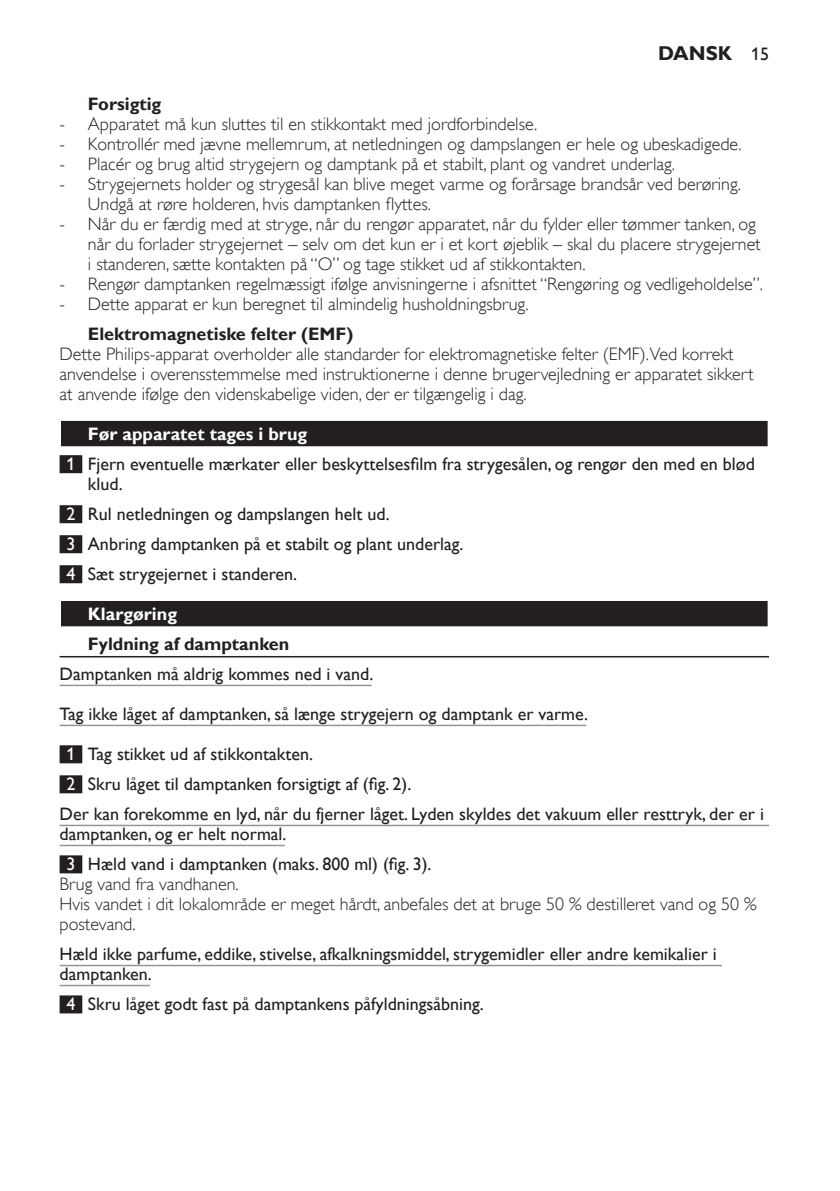
<style>
.page{position:relative;width:840px;height:1191px;background:#fff}
.page>*{position:absolute;margin:0;border:0;box-sizing:border-box;transform-origin:0 0}
.t1{font:700 20px "Gill Sans Alt One WGL";color:#231f20}
.t2{font:18px/20px "Gill Sans Alt One WGL Light";color:#231f20}
.t3{font:18px/30px "Gill Sans Alt One WGL";color:#231f20}
.t4{font:700 18px "Gill Sans Alt One WGL";color:#231f20}
.t5{font:700 18px "Gill Sans Alt One WGL";color:#fff}
.s1{font-weight:400;font-size:18px}
.s2{font-weight:700;color:#fff}
.s3{color:#fff}
</style>
<div class="page">
<div style="left:60px;top:420px;width:708px;height:28px;background:#c4c3c3"></div>
<div style="left:61px;top:421px;width:706px;height:25px;background:#231f20"></div>
<div style="left:60px;top:455px;width:22px;height:18px;background:#231f20"></div>
<div style="left:60px;top:505px;width:22px;height:18px;background:#231f20"></div>
<div style="left:60px;top:535px;width:22px;height:18px;background:#231f20"></div>
<div style="left:60px;top:565px;width:22px;height:18px;background:#231f20"></div>
<div style="left:60px;top:600px;width:708px;height:28px;background:#b3b1b2"></div>
<div style="left:61px;top:601px;width:706px;height:25px;background:#231f20"></div>
<hr style="left:60px;top:656px;width:708px;height:1px;background:#231f20">
<hr style="left:60px;top:684px;width:311px;height:2px;background:#939598">
<hr style="left:60px;top:724px;width:526px;height:2px;background:#939598">
<div style="left:60px;top:745px;width:22px;height:18px;background:#231f20"></div>
<div style="left:60px;top:775px;width:22px;height:18px;background:#231f20"></div>
<hr style="left:60px;top:824px;width:708px;height:2px;background:#939598">
<hr style="left:60px;top:844px;width:224px;height:2px;background:#939598">
<div style="left:60px;top:855px;width:22px;height:18px;background:#231f20"></div>
<hr style="left:60px;top:964px;width:661px;height:2px;background:#939598">
<hr style="left:60px;top:984px;width:90px;height:2px;background:#939598">
<div style="left:60px;top:995px;width:22px;height:18px;background:#231f20"></div>
<p class="t1" style="left:657px;top:40px;width:112px">Dansk <span class="s1">15</span></p>
<p class="t4" style="left:88px;top:92px;width:75px">Forsigtig</p>
<p class="t2" style="left:60px;top:114px;width:479px">- Apparatet må kun sluttes til en stikkontakt med jordforbindelse.</p>
<p class="t2" style="left:60px;top:134px;width:683px">- Kontrollér med jævne mellemrum, at netledningen og dampslangen er hele og ubeskadigede.</p>
<p class="t2" style="left:60px;top:154px;width:616px">- Placér og brug altid strygejern og damptank på et stabilt, plant og vandret underlag.</p>
<p class="t2" style="left:88px;top:174px;width:654px;text-indent:-28px">- Strygejernets holder og strygesål kan blive meget varme og forårsage brandsår ved berøring.<br>Undgå at røre holderen, hvis damptanken flyttes.</p>
<p class="t2" style="left:88px;top:214px;width:674px;text-indent:-28px">- Når du er færdig med at stryge, når du rengør apparatet, når du fylder eller tømmer tanken, og når du forlader strygejernet – selv om det kun er i et kort øjeblik – skal du placere strygejernet i standeren, sætte kontakten på “O” og tage stikket ud af stikkontakten.</p>
<p class="t2" style="left:60px;top:274px;width:704px">- Rengør damptanken regelmæssigt ifølge anvisningerne i afsnittet “Rengøring og vedligeholdelse”.</p>
<p class="t2" style="left:60px;top:294px;width:470px">- Dette apparat er kun beregnet til almindelig husholdningsbrug.</p>
<p class="t4" style="left:88px;top:322px;width:267px">Elektromagnetiske felter (EMF)</p>
<p class="t2" style="left:60px;top:344px;width:695px">Dette Philips-apparat overholder alle standarder for elektromagnetiske felter (EMF).Ved korrekt anvendelse i overensstemmelse med instruktionerne i denne brugervejledning er apparatet sikkert at anvende ifølge den videnskabelige viden, der er tilgængelig i dag.</p>
<p class="t3" style="left:66px;top:419px;width:689px;text-indent:22px"><span class="s2">Før apparatet tages i brug<br></span><span class="s3">1</span> Fjern eventuelle mærkater eller beskyttelsesfilm fra strygesålen, og rengør den med en blød</p>
<p class="t3" style="left:66px;top:469px;width:398px;text-indent:22px">klud.<br><span class="s3">2</span> Rul netledningen og dampslangen helt ud.<br><span class="s3">3</span> Anbring damptanken på et stabilt og plant underlag.<br><span class="s3">4</span> Sæt strygejernet i standeren.</p>
<p class="t5" style="left:88px;top:602px;width:91px">Klargøring</p>
<p class="t4" style="left:88px;top:632px;width:202px">Fyldning af damptanken</p>
<p class="t3" style="left:60px;top:659px;width:315px">Damptanken må aldrig kommes ned i vand.</p>
<p class="t3" style="left:60px;top:699px;width:529px">Tag ikke låget af damptanken, så længe strygejern og damptank er varme.</p>
<p class="t3" style="left:66px;top:739px;width:248px"><span class="s3">1</span> Tag stikket ud af stikkontakten.</p>
<p class="t3" style="left:66px;top:769px;width:346px"><span class="s3">2</span> Skru låget til damptanken forsigtigt af (fig. 2).</p>
<p class="t3" style="left:60px;top:799px;width:705px">Der kan forekomme en lyd, når du fjerner låget. Lyden skyldes det vakuum eller resttryk, der er i</p>
<p class="t3" style="left:66px;top:819px;width:366px;text-indent:-7px">damptanken, og er helt normal.<br><span class="s3">3</span> Hæld vand i damptanken (maks. 800 ml) (fig. 3).</p>
<p class="t2" style="left:60px;top:874px;width:698px">Brug vand fra vandhanen.<br>Hvis vandet i dit lokalområde er meget hårdt, anbefales det at bruge 50 % destilleret vand og 50 % postevand.</p>
<p class="t3" style="left:60px;top:944px;width:658px;line-height:20px">Hæld ikke parfume, eddike, stivelse, afkalkningsmiddel, strygemidler eller andre kemikalier i damptanken.</p>
<p class="t3" style="left:66px;top:989px;width:418px"><span class="s3">4</span> Skru låget godt fast på damptankens påfyldningsåbning.</p>
</div>
